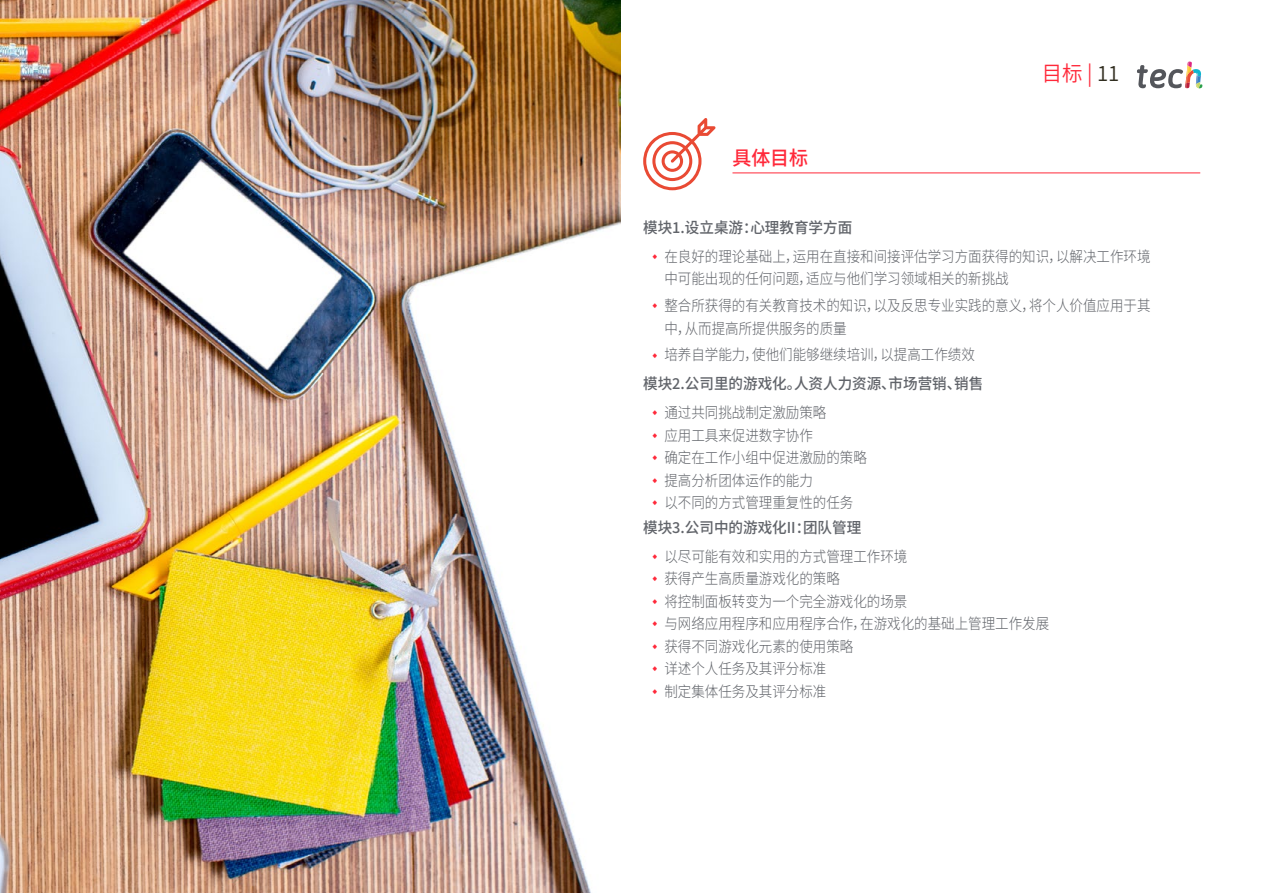
<style>
.page{position:relative;width:1263px;height:893px;background:#fff}
.page>*{position:absolute;margin:0;border:0;box-sizing:border-box;transform-origin:0 0}
.t1{font:21px "Source Han Sans CN";color:#ff293a}
.t2{font:500 19.5px "Source Han Sans CN";color:#ff293a}
.t3{font:300 15px/22.5px "Source Han Sans CN";color:#61646a;scale:.9 1}
.t4{font:500 15px "Source Han Sans CN";color:#61646a}
.s1{color:#fc2a3b}
.s2{color:#312e20}
</style>
<div class="page">
<img style="left:0;top:0;width:621px;height:893px">
<hr style="left:732px;top:173px;width:468px;height:1px;background:#ff293a">
<svg style="left:643px;top:118px;width:73px;height:72px"></svg>
<svg style="left:1137px;top:62px;width:65px;height:27px"></svg>
<h2 class="t2" style="left:732px;top:147px;width:77px">具体目标</h2>
<h1 class="t1" style="left:1042px;top:61px;width:79px">目标 <span class="s1">|</span> <span class="s2">11</span></h1>
<p class="t4" style="left:643px;top:219px;width:211px">模块1.设立桌游：心理教育学方面</p>
<p class="t3" style="left:664px;top:245px;width:541px">在良好的理论基础上，运用在直接和间接评估学习方面获得的知识，以解决工作环境中可能出现的任何问题，适应与他们学习领域相关的新挑战</p>
<p class="t3" style="left:664px;top:295px;width:541px">整合所获得的有关教育技术的知识，以及反思专业实践的意义，将个人价值应用于其中，从而提高所提供服务的质量</p>
<p class="t3" style="left:664px;top:344px;width:346px">培养自学能力，使他们能够继续培训，以提高工作绩效</p>
<p class="t4" style="left:643px;top:375px;width:342px">模块2.公司里的游戏化。人资人力资源、市场营销、销售</p>
<p class="t3" style="left:664px;top:402px;width:226px">通过共同挑战制定激励策略<br>应用工具来促进数字协作<br>确定在工作小组中促进激励的策略提高分析团体运作的能力<br>以不同的方式管理重复性的任务</p>
<p class="t4" style="left:643px;top:519px;width:220px">模块3.公司中的游戏化II：团队管理</p>
<p class="t3" style="left:664px;top:545px;width:429px">以尽可能有效和实用的方式管理工作环境<br>获得产生高质量游戏化的策略<br>将控制面板转变为一个完全游戏化的场景<br>与网络应用程序和应用程序合作，在游戏化的基础上管理工作发展获得不同游戏化元素的使用策略<br>详述个人任务及其评分标准<br>制定集体任务及其评分标准</p>
</div>
